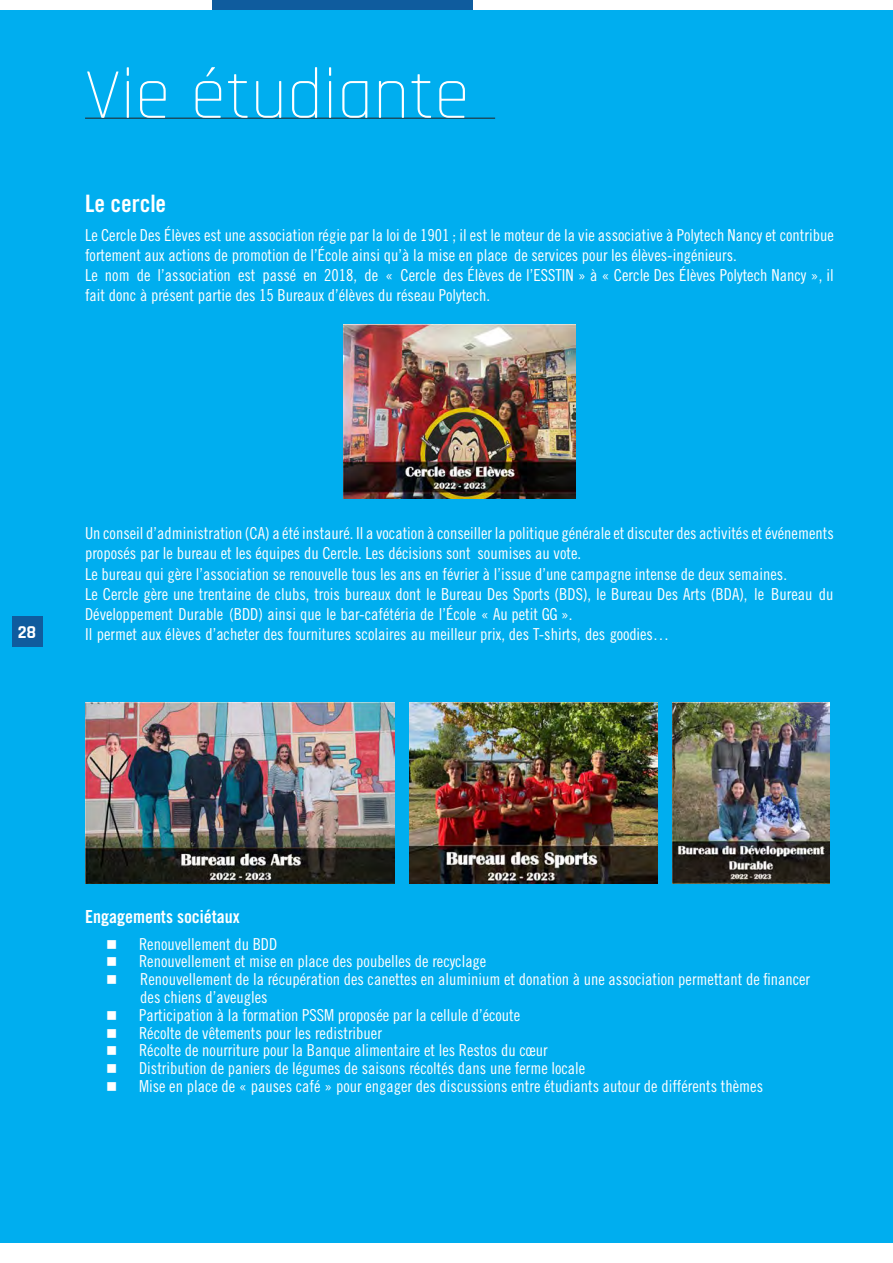
<style>
.page{position:relative;width:893px;height:1263px;background:#00aeef}
.page>*{position:absolute;margin:0;border:0;box-sizing:border-box;transform-origin:0 0}
.titre_48{font:300 72px "Rajdhani";color:#fff}
.t1{font:24px "Trade Gothic LT Std Bd Cn 20";color:#fff}
.t2{font:18px "Trade Gothic LT Std Bd Cn 20";color:#fff}
.t3{font:700 18px "Rajdhani";color:#fff}
.Body_Text{font:16.5px/20.2px "Trade Gothic LT Std Cn 18";color:#fff}
</style>
<div class="page">
<div style="left:0;top:1243px;width:893px;height:20px;background:#fff"></div>
<div style="left:12px;top:616px;width:30px;height:31px;background:#0f5c9e"></div>
<div style="left:0;top:0;width:893px;height:9px;background:#fff"></div>
<div style="left:213px;top:0;width:260px;height:9px;background:#0f5c9e"></div>
<hr style="left:85px;top:118px;width:410px;height:1px;background:#231f20">
<img style="left:343px;top:324px;width:233px;height:175px">
<img style="left:85px;top:703px;width:310px;height:180px">
<img style="left:672px;top:703px;width:157px;height:180px">
<img style="left:409px;top:703px;width:248px;height:181px">
<p class="titre_48" style="left:85px;top:55px;width:386px">Vie étudiante</p>
<p class="t1" style="left:85px;top:189px;width:83px">Le cercle</p>
<p class="Body_Text" style="left:85px;top:224px;width:750px">Le Cercle Des Élèves est une association régie par la loi de 1901 ; il est le moteur de la vie associative à Polytech Nancy et contribue fortement aux actions de promotion de l’École ainsi qu’à la mise en place de services pour les élèves-ingénieurs.</p>
<p class="Body_Text" style="left:85px;top:265px;width:750px">Le nom de l’association est passé en 2018, de « Cercle des Élèves de l’ESSTIN » à « Cercle Des Élèves Polytech Nancy », il fait donc à présent partie des 15 Bureaux d’élèves du réseau Polytech.</p>
<p class="t3" style="left:18px;top:621px;width:20px">28</p>
<p class="Body_Text" style="left:85px;top:523px;width:750px">Un conseil d’administration (CA) a été instauré. Il a vocation à conseiller la politique générale et discuter des activités et événements proposés par le bureau et les équipes du Cercle. Les décisions sont soumises au vote.</p>
<p class="Body_Text" style="left:85px;top:563px;width:701px">Le bureau qui gère l’association se renouvelle tous les ans en février à l’issue d’une campagne intense de deux semaines.</p>
<p class="Body_Text" style="left:85px;top:584px;width:750px">Le Cercle gère une trentaine de clubs, trois bureaux dont le Bureau Des Sports (BDS), le Bureau Des Arts (BDA), le Bureau du<br>Développement Durable (BDD) ainsi que le bar-cafétéria de l’École « Au petit GG ».</p>
<p class="Body_Text" style="left:85px;top:624px;width:586px">Il permet aux élèves d’acheter des fournitures scolaires au meilleur prix, des T-shirts, des goodies…</p>
<p class="t2" style="left:85px;top:906px;width:156px">Engagements sociétaux</p>
<p class="Body_Text" style="left:139px;top:933px;width:140px">Renouvellement du BDD</p>
<p class="Body_Text" style="left:139px;top:951px;width:349px">Renouvellement et mise en place des poubelles de recyclage</p>
<p class="Body_Text" style="left:140px;top:970px;width:671px;line-height:17.9px">Renouvellement de la récupération des canettes en aluminium et donation à une association permettant de financer des chiens d’aveugles</p>
<p class="Body_Text" style="left:139px;top:1004px;width:383px">Participation à la formation PSSM proposée par la cellule d’écoute</p>
<p class="Body_Text" style="left:139px;top:1022px;width:244px">Récolte de vêtements pour les redistribuer</p>
<p class="Body_Text" style="left:139px;top:1040px;width:410px">Récolte de nourriture pour la Banque alimentaire et les Restos du cœur</p>
<p class="Body_Text" style="left:139px;top:1058px;width:448px">Distribution de paniers de légumes de saisons récoltés dans une ferme locale</p>
<p class="Body_Text" style="left:139px;top:1076px;width:626px">Mise en place de « pauses café » pour engager des discussions entre étudiants autour de différents thèmes</p>
</div>
